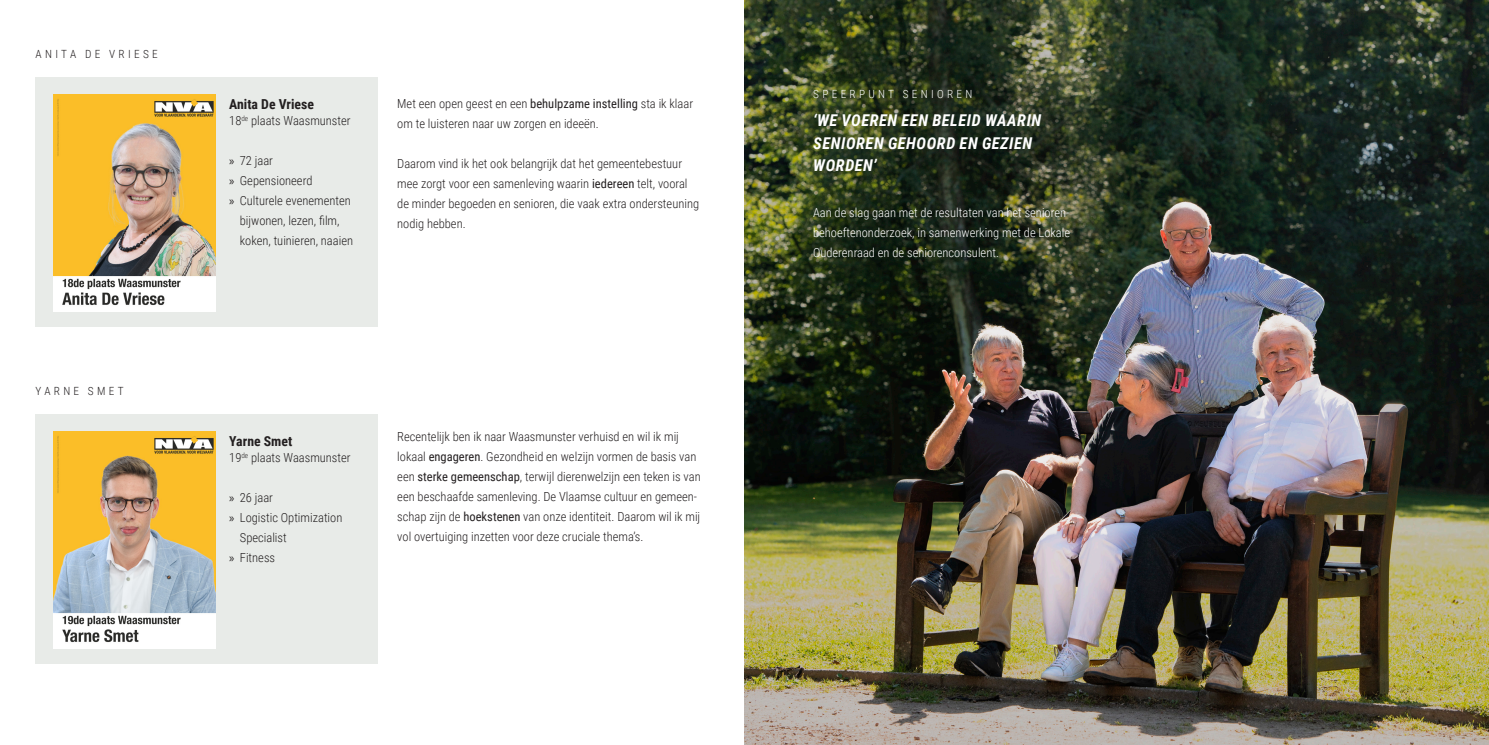
<style>
.page{position:relative;width:1489px;height:745px;background:#fff}
.page>*{position:absolute;margin:0;border:0;box-sizing:border-box;transform-origin:0 0}
.t1{font:italic 700 16.25px "Roboto Condensed";letter-spacing:.035em;color:#fff}
.t2{font:700 13.75px "Roboto Condensed";color:#231f20}
.t3{font:300 12.5px/20px "Roboto Condensed";color:#231f20}
.t4{font:300 12.5px/20px "Roboto Condensed";color:#fff;text-align:justify}
.koptitel{font:300 11.25px "Roboto Condensed";letter-spacing:.295em;color:#231f20}
.koptitel-2{font:300 11.25px "Roboto Condensed";letter-spacing:.295em;color:#fff}
.s1{font-family:"Myriad Pro";font-weight:400}
.s2{font-weight:400}
</style>
<div class="page">
<div style="left:35px;top:77px;width:343px;height:249px;background:#e8ebe8"></div>
<img style="left:53px;top:94px;width:162px;height:217px">
<div style="left:35px;top:413px;width:343px;height:250px;background:#e8ebe8"></div>
<img style="left:53px;top:431px;width:162px;height:216px">
<img style="left:744px;top:0;width:744px;height:744px">
<p class="koptitel" style="left:36px;top:46px;width:124px">ANITA DE VRIESE</p>
<p class="koptitel" style="left:36px;top:383px;width:90px">YARNE SMET</p>
<p class="t2" style="left:229px;top:94px;width:86px">Anita De Vriese</p>
<p class="t3" style="left:229px;top:110px;width:123px">18<sup>de</sup> plaats Waasmunster</p>
<p class="t3" style="left:229px;top:150px;width:45px"><span class="s1">»</span> 72 jaar</p>
<p class="t3" style="left:229px;top:170px;width:85px"><span class="s1">»</span> Gepensioneerd</p>
<p class="t3" style="left:240px;top:190px;width:115px;text-indent:-11px"><span class="s1">»</span> Culturele evenementen bijwonen, lezen, film, koken, tuinieren, naaien</p>
<p class="t3" style="left:397px;top:93px;width:297px">Met een open geest en een <span class="s2">behulpzame instelling</span> sta ik klaar om te luisteren naar uw zorgen en ideeën.</p>
<p class="t3" style="left:397px;top:153px;width:303px">Daarom vind ik het ook belangrijk dat het gemeentebestuur mee zorgt voor een samenleving waarin <span class="s2">iedereen</span> telt, vooral de minder begoeden en senioren, die vaak extra ondersteuning nodig hebben.</p>
<p class="t2" style="left:229px;top:431px;width:65px">Yarne Smet</p>
<p class="t3" style="left:229px;top:447px;width:123px">19<sup>de</sup> plaats Waasmunster</p>
<p class="t3" style="left:229px;top:487px;width:45px"><span class="s1">»</span> 26 jaar</p>
<p class="t3" style="left:240px;top:507px;width:104px;text-indent:-11px"><span class="s1">»</span> Logistic Optimization<br>Specialist</p>
<p class="t3" style="left:229px;top:547px;width:47px"><span class="s1">»</span> Fitness</p>
<p class="t3" style="left:397px;top:426px;width:305px">Recentelijk ben ik naar Waasmunster verhuisd en wil ik mij lokaal <span class="s2">engageren</span>. Gezondheid en welzijn vormen de basis van een <span class="s2">sterke gemeenschap</span>, terwijl dierenwelzijn een teken is van een beschaafde samenleving. De Vlaamse cultuur en gemeen&shy;schap zijn de <span class="s2">hoekstenen</span> van onze identiteit. Daarom wil ik mij vol overtuiging inzetten voor deze cruciale thema’s.</p>
<p class="koptitel-2" style="left:813px;top:86px;width:161px">SPEERPUNT SENIOREN</p>
<p class="t1" style="left:813px;top:109px;width:230px">‘WE VOEREN EEN BELEID WAARIN</p>
<p class="t1" style="left:813px;top:132px;width:220px">SENIOREN GEHOORD EN GEZIEN</p>
<p class="t1" style="left:813px;top:154px;width:65px">WORDEN’</p>
<p class="t4" style="left:813px;top:202px;width:258px">Aan de slag gaan met de resultaten van het senioren&shy;behoeftenonderzoek, in samenwerking met de Lokale Ouderenraad en de seniorenconsulent.</p>
</div>
